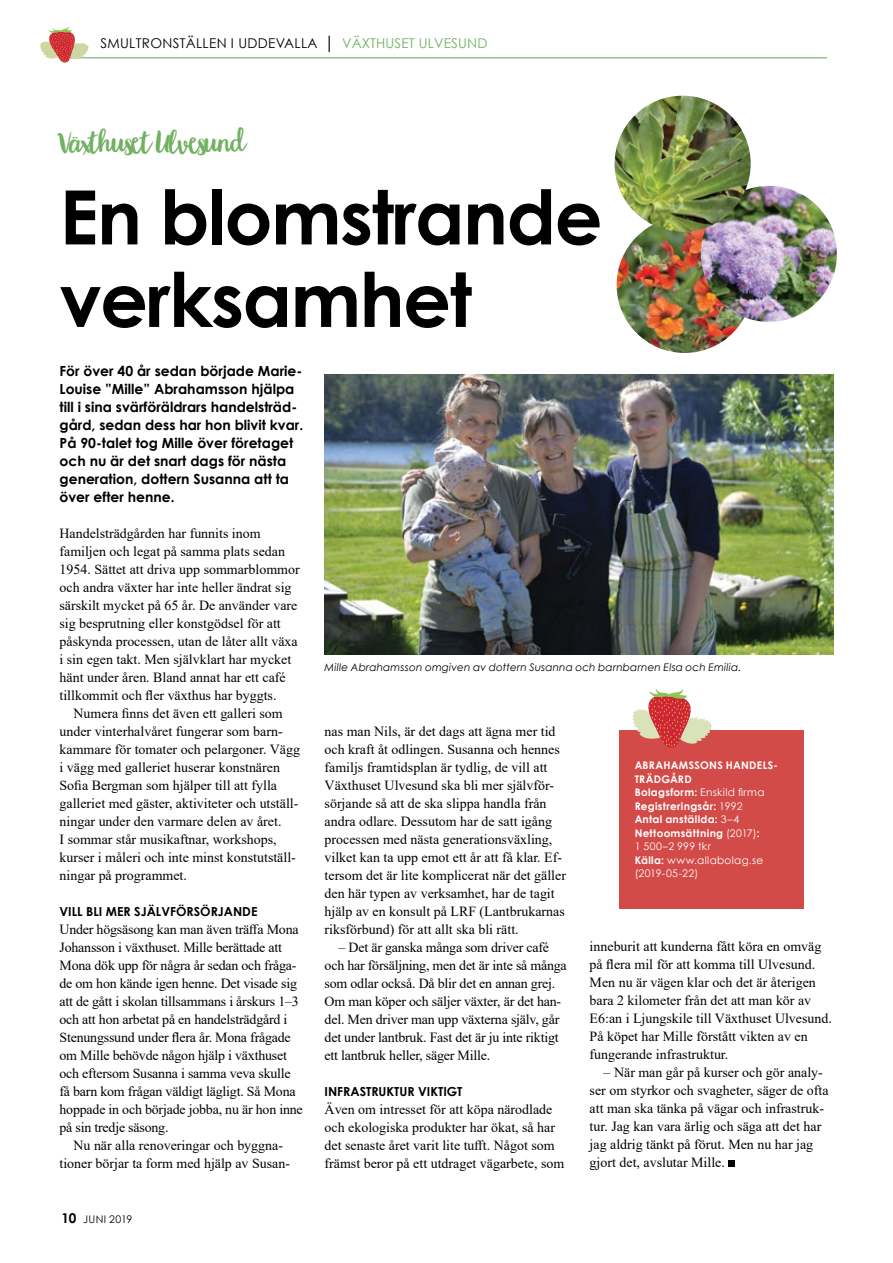
<style>
.page{position:relative;width:893px;height:1263px;background:#fff}
.page>*{position:absolute;margin:0;border:0;box-sizing:border-box;transform-origin:0 0}
.t1{font:700 75px/82.5px "Century Gothic";letter-spacing:-.02em;color:#000}
.t2{font:32.85px "Garden Grown";letter-spacing:-.015em;color:#72b163}
.t3{font:13.95px/18px "Times New Roman";color:#000}
.t4{font:700 13.95px/18px "Century Gothic";color:#000}
.t5{font:13.5px "Century Gothic";letter-spacing:.02em;color:#000}
.t6{font:700 12.45px "Century Gothic";color:#000}
.t7{font:700 10.5px/13.5px "Century Gothic";letter-spacing:.025em;color:#fff}
.t8{font:italic 10.5px "Century Gothic";letter-spacing:.01em;color:#000}
.t9{font:10.5px "Century Gothic";letter-spacing:.03em;color:#000}
.s1{font-weight:700}
.s2{color:#72b163}
.s3{font-weight:400}
.s4{font-weight:700;font-size:13.5px}
</style>
<div class="page">
<img style="left:325px;top:374px;width:508px;height:281px">
<hr style="left:60px;top:58px;width:767px;height:1px;background:#68a25a">
<svg style="left:40px;top:27px;width:49px;height:36px"></svg>
<div style="left:619px;top:730px;width:185px;height:179px;background:#d34b48"></div>
<svg style="left:632px;top:689px;width:80px;height:59px"></svg>
<div style="left:728px;top:1160px;width:7px;height:6px;background:#000"></div>
<img style="left:617px;top:217px;width:136px;height:136px;border-radius:68px">
<img style="left:701px;top:186px;width:136px;height:136px;border-radius:68px">
<img style="left:615px;top:96px;width:136px;height:136px;border-radius:68px">
<p class="t5" style="left:100px;top:34px;width:388px">SMULTRONSTÄLLEN I UDDEVALLA <span class="s1">│</span> <span class="s2">VÄXTHUSET ULVESUND</span></p>
<h2 class="t2" style="left:59px;top:121px;width:188px">Växthuset Ulvesund</h2>
<h1 class="t1" style="left:60px;top:173px;width:545px">En blomstrande verksamhet</h1>
<p class="t4" style="left:60px;top:361px;width:245px">För över 40 år sedan började Marie-Louise ”Mille” Abrahamsson hjälpa till i sina svärföräldrars handelsträd&shy;gård, sedan dess har hon blivit kvar.<br>På 90-talet tog Mille över företaget och nu är det snart dags för nästa generation, dottern Susanna att ta över efter henne.</p>
<p class="t3" style="left:60px;top:524px;width:242px">Handelsträdgården har funnits inom familjen och legat på samma plats sedan 1954. Sättet att driva upp sommarblommor och andra växter har inte heller ändrat sig särskilt mycket på 65 år. De använder vare sig besprutning eller konstgödsel för att påskynda processen, utan de låter allt växa i sin egen takt. Men självklart har mycket hänt under åren. Bland annat har ett café tillkommit och fler växthus har byggts.</p>
<p class="t3" style="left:60px;top:704px;width:242px;text-indent:14px">Numera finns det även ett galleri som under vinterhalvåret fungerar som barn&shy;kammare för tomater och pelargoner. Vägg i vägg med galleriet huserar konstnären Sofia Bergman som hjälper till att fylla galleriet med gäster, aktiviteter och utställ&shy;ningar under den varmare delen av året.<br>I sommar står musikaftnar, workshops, kurser i måleri och inte minst konstutställ&shy;ningar på programmet.</p>
<p class="t6" style="left:60px;top:902px;width:199px">VILL BLI MER SJÄLVFÖRSÖRJANDE</p>
<p class="t3" style="left:60px;top:920px;width:245px">Under högsäsong kan man även träffa Mona Johansson i växthuset. Mille berättade att Mona dök upp för några år sedan och fråga&shy;de om hon kände igen henne. Det visade sig att de gått i skolan tillsammans i årskurs 1–3 och att hon arbetat på en handelsträdgård i Stenungssund under flera år. Mona frågade om Mille behövde någon hjälp i växthuset och eftersom Susanna i samma veva skulle få barn kom frågan väldigt lägligt. Så Mona hoppade in och började jobba, nu är hon inne på sin tredje säsong.</p>
<p class="t3" style="left:60px;top:1136px;width:232px;text-align:center">Nu när alla renoveringar och byggna&shy;tioner börjar ta form med hjälp av Susan-</p>
<p class="t8" style="left:325px;top:660px;width:418px">Mille Abrahamsson omgiven av dottern Susanna och barnbarnen Elsa och Emilia.</p>
<p class="t3" style="left:325px;top:722px;width:243px">nas man Nils, är det dags att ägna mer tid och kraft åt odlingen. Susanna och hennes familjs framtidsplan är tydlig, de vill att Växthuset Ulvesund ska bli mer självför&shy;sörjande så att de ska slippa handla från andra odlare. Dessutom har de satt igång processen med nästa generationsväxling, vilket kan ta upp emot ett år att få klar. Ef&shy;tersom det är lite komplicerat när det gäller den här typen av verksamhet, har de tagit hjälp av en konsult på LRF (Lantbrukarnas riksförbund) för att allt ska bli rätt.</p>
<p class="t3" style="left:325px;top:938px;width:244px;text-indent:14px">– Det är ganska många som driver café och har försäljning, men det är inte så många som odlar också. Då blir det en annan grej.<br>Om man köper och säljer växter, är det han&shy;del. Men driver man upp växterna själv, går det under lantbruk. Fast det är ju inte riktigt ett lantbruk heller, säger Mille.</p>
<p class="t6" style="left:325px;top:1082px;width:139px">INFRASTRUKTUR VIKTIGT</p>
<p class="t3" style="left:325px;top:1100px;width:241px">Även om intresset för att köpa närodlade och ekologiska produkter har ökat, så har det senaste året varit lite tufft. Något som främst beror på ett utdraget vägarbete, som</p>
<p class="t7" style="left:635px;top:758px;width:145px">ABRAHAMSSONS HANDELS-<br>TRÄDGÅRD<br>Bolagsform: <span class="s3">Enskild firma<br></span>Registreringsår: <span class="s3">1992<br></span>Antal anställda: <span class="s3">3–4<br></span>Nettoomsättning <span class="s3">(2017)</span>:<br><span class="s3">1 500–2 999 tkr<br></span>Källa: <span class="s3">www.allabolag.se (2019-05-22)</span></p>
<p class="t3" style="left:590px;top:936px;width:244px">inneburit att kunderna fått köra en omväg på flera mil för att komma till Ulvesund.<br>Men nu är vägen klar och det är återigen bara 2 kilometer från det att man kör av E6:an i Ljungskile till Växthuset Ulvesund.<br>På köpet har Mille förstått vikten av en fungerande infrastruktur.</p>
<p class="t3" style="left:590px;top:1062px;width:240px;text-indent:14px">– När man går på kurser och gör analy&shy;ser om styrkor och svagheter, säger de ofta att man ska tänka på vägar och infrastruk&shy;tur. Jag kan vara ärlig och säga att det har jag aldrig tänkt på förut. Men nu har jag gjort det, avslutar Mille.</p>
<p class="t9" style="left:62px;top:1212px;width:72px"><span class="s4">10</span> JUNI 2019</p>
</div>
